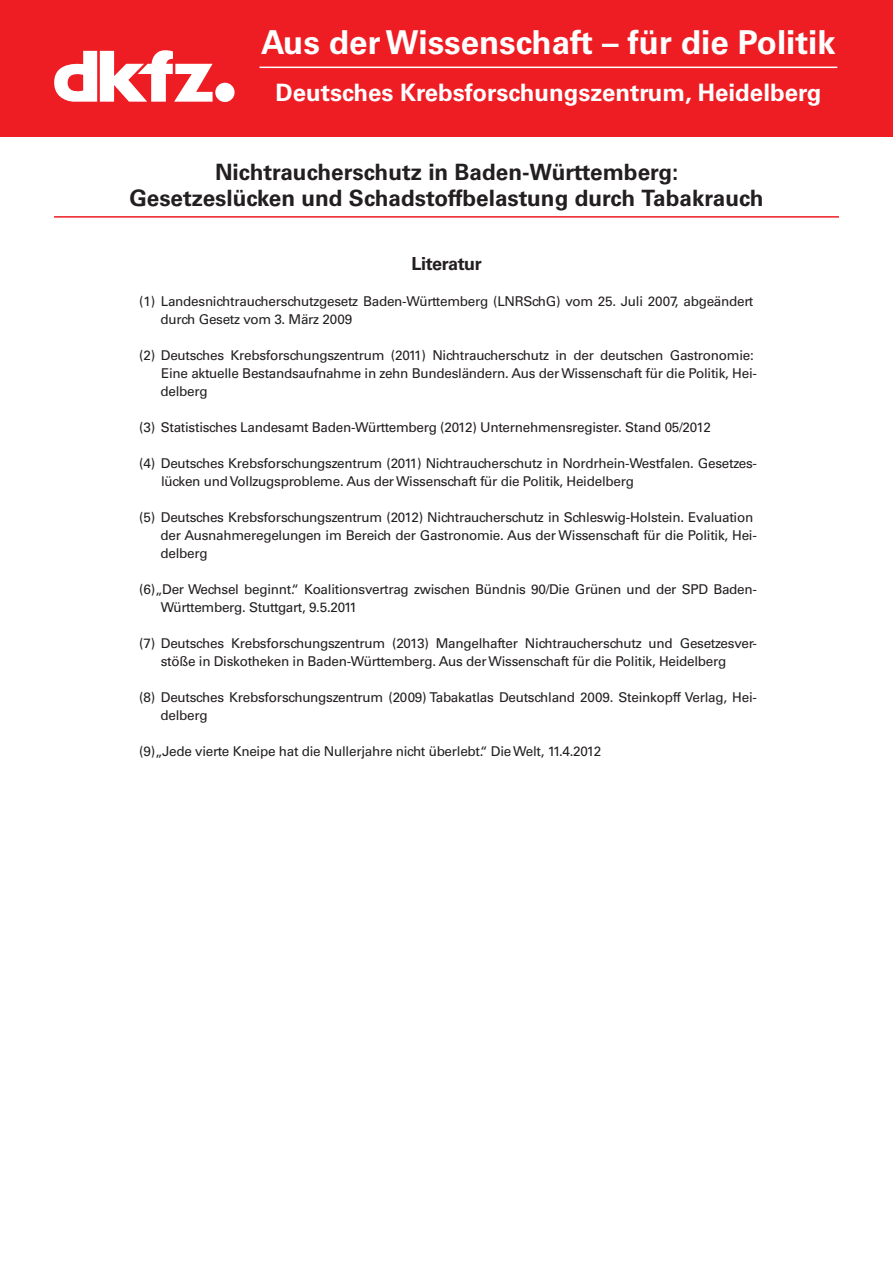
<style>
.page{position:relative;width:893px;height:1263px;background:#fff}
.page>*{position:absolute;margin:0;border:0;box-sizing:border-box;transform-origin:0 0}
.t1{font:700 33px "Univers LTCE";color:#fff}
.t2{font:700 24px "Univers LTCE";color:#fff}
.t3{font:700 22.5px/25.5px "Univers LTCE";color:#231f20;text-align:center}
.t4{font:700 18px "Univers LTCE";letter-spacing:-.02em;color:#231f20}
.t5{font:13.5px/18px "Univers LTCE";letter-spacing:-.02em;color:#231f20}
</style>
<div class="page">
<hr style="left:54px;top:216px;width:785px;height:2px;background:#ee1d23">
<div style="left:0;top:0;width:893px;height:136px;background:#ee1d23"></div>
<div style="left:215px;top:83px;width:20px;height:19px;background:#fff;border-radius:50%"></div>
<svg style="left:54px;top:50px;width:159px;height:52px"></svg>
<hr style="left:260px;top:67px;width:577px;height:1px;background:#fff">
<h1 class="t1" style="left:261px;top:23px;width:576px">Aus der Wissenschaft – für die Politik</h1>
<h2 class="t2" style="left:275px;top:79px;width:547px">Deutsches Krebsforschungszentrum, Heidelberg</h2>
<h3 class="t3" style="left:129px;top:160px;width:636px">Nichtraucherschutz in Baden-Württemberg:<br>Gesetzeslücken und Schadstoffbelastung durch Tabakrauch</h3>
<h3 class="t4" style="left:412px;top:253px;width:72px">Literatur</h3>
<p class="t5" style="left:161px;top:293px;width:594px;text-indent:-21px">(1) Landesnichtraucherschutzgesetz Baden-Württemberg (LNRSchG) vom 25. Juli 2007, abgeändert durch Gesetz vom 3. März 2009</p>
<p class="t5" style="left:161px;top:347px;width:598px;text-indent:-21px">(2) Deutsches Krebsforschungszentrum (2011) Nichtraucherschutz in der deutschen Gastronomie:<br>Eine aktuelle Bestandsaufnahme in zehn Bundesländern. Aus der Wissenschaft für die Politik, Hei&shy;delberg</p>
<p class="t5" style="left:139px;top:419px;width:573px">(3) Statistisches Landesamt Baden-Württemberg (2012) Unternehmensregister. Stand 05/2012</p>
<p class="t5" style="left:161px;top:455px;width:597px;text-indent:-22px">(4) Deutsches Krebsforschungszentrum (2011) Nichtraucherschutz in Nordrhein-Westfalen. Gesetzes&shy;lücken und Vollzugsprobleme. Aus der Wissenschaft für die Politik, Heidelberg</p>
<p class="t5" style="left:161px;top:509px;width:598px;text-indent:-21px">(5) Deutsches Krebsforschungszentrum (2012) Nichtraucherschutz in Schleswig-Holstein. Evaluation der Ausnahmeregelungen im Bereich der Gastronomie. Aus der Wissenschaft für die Politik, Hei&shy;delberg</p>
<p class="t5" style="left:161px;top:581px;width:598px;text-indent:-22px">(6)„Der Wechsel beginnt.“ Koalitionsvertrag zwischen Bündnis 90/Die Grünen und der SPD Baden-<br>Württemberg. Stuttgart, 9.5.2011</p>
<p class="t5" style="left:161px;top:635px;width:598px;text-indent:-21px">(7) Deutsches Krebsforschungszentrum (2013) Mangelhafter Nichtraucherschutz und Gesetzesver&shy;stöße in Diskotheken in Baden-Württemberg. Aus der Wissenschaft für die Politik, Heidelberg</p>
<p class="t5" style="left:161px;top:689px;width:598px;text-indent:-21px">(8) Deutsches Krebsforschungszentrum (2009) Tabakatlas Deutschland 2009. Steinkopff Verlag, Hei&shy;delberg</p>
<p class="t5" style="left:139px;top:743px;width:464px">(9)„Jede vierte Kneipe hat die Nullerjahre nicht überlebt.“ Die Welt, 11.4.2012</p>
</div>
